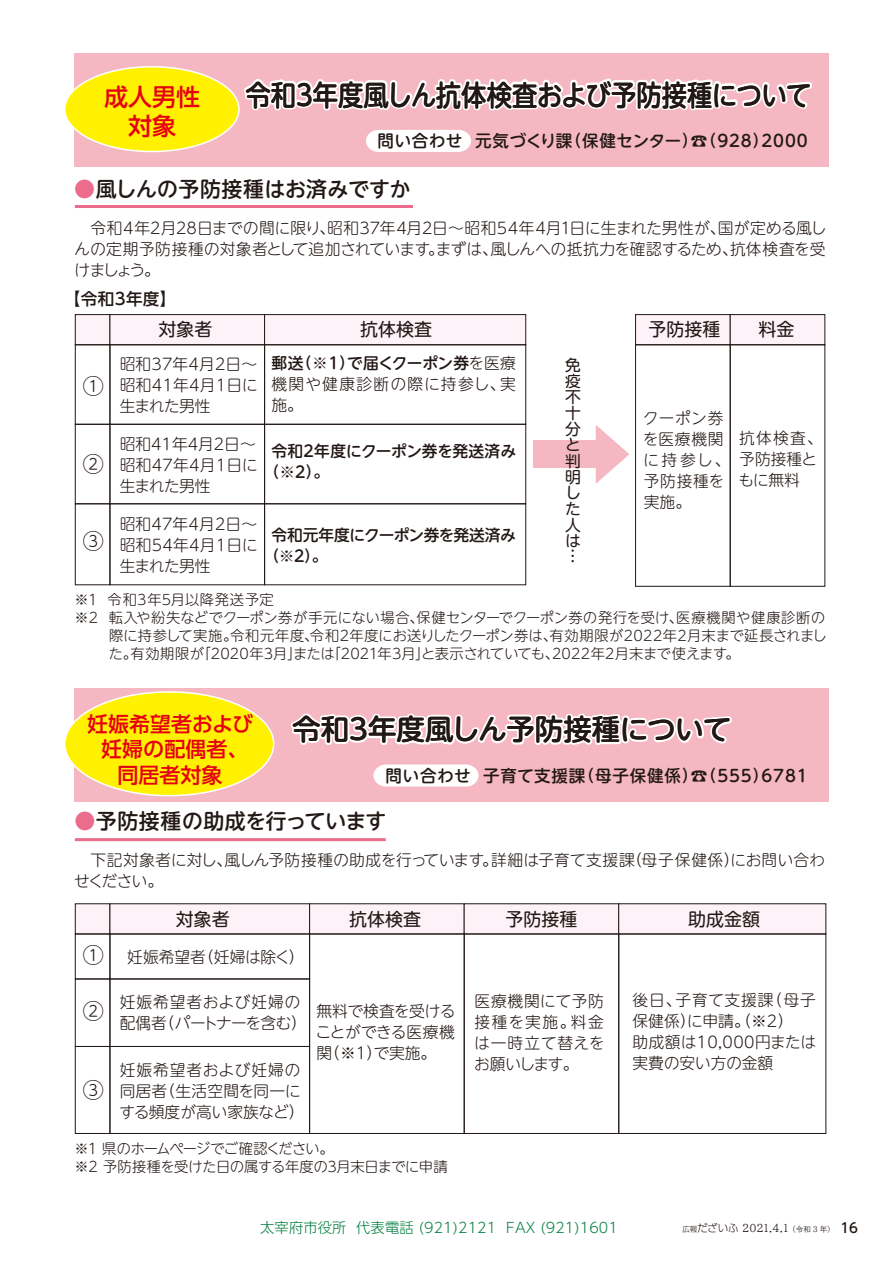
<style>
.page{position:relative;width:893px;height:1263px;background:#fff}
.page>*{position:absolute;margin:0;border:0;box-sizing:border-box;transform-origin:0 0}
.t1{font:28.5px "BIZ UDP Shin M Go Medium";color:#221815;scale:.89 1}
.t2{font:28.5px "BIZ UDP Shin M Go Medium";color:#221815}
.t3{font:24px/28.8px "BIZ UDP Shin Go Medium";color:#e60012;text-align:center}
.t4{font:21px "BIZ UDP Shin M Go Medium";letter-spacing:.025em;color:#221815}
.t5{font:21px/25.5px "BIZ UDP Shin Go Medium";color:#e60012;text-align:center}
.t6{font:21px "BIZ UDP Shin M Go Light";color:#221815}
.t7{font:18px "BIZ UDP Shin M Go";color:#221815}
.t8{font:16.5px "BIZ UDP Shin M Go Medium";letter-spacing:.05em;color:#221815}
.t9{font:16.5px "BIZ UDP Shin Go Medium";letter-spacing:.025em;color:#221815}
.t10{font:15.75px/21px "BIZ UDP Shin M Go Light";letter-spacing:.015em;color:#221815;text-align:justify}
.t11{font:15.75px/21px "BIZ UDP Shin M Go Medium";letter-spacing:.02em;color:#221815}
.t12{font:15.75px/21px "BIZ UDP Shin M Go Light";letter-spacing:.06em;color:#221815}
.t13{font:15.75px/21px "BIZ UDP Shin M Go Medium";letter-spacing:-.005em;color:#221815}
.t14{font:15.75px/21px "BIZ UDP Shin M Go Light";letter-spacing:.085em;color:#221815}
.t15{font:15.75px/16px "BIZ UDP Shin M Go";color:#221815;text-align:justify}
.t16{font:14.25px "BIZ UDP Shin M Go Light";letter-spacing:.03em;color:#221815}
.t17{font:14.25px "BIZ UDP Shin M Go Light";letter-spacing:.05em;color:#221815}
.t18{font:14.25px/18px "BIZ UDP Shin M Go Light";letter-spacing:.005em;color:#221815}
.t19{font:14.25px "BIZ UDP Shin Go Light";letter-spacing:.01em;color:#007f40}
.t20{font:10.5px "BIZ UDP Mincho Medium";color:#221815}
.s1{font-family:"Koz Go Pr 6 N"}
.s2{color:#ec6d8b}
.s3{font-family:"BIZ UDP Shin M Go Light"}
.s4{font-family:"BIZ UDP Shin Go Light";font-size:7.5px}
.s5{font-family:"BIZ UDP Shin Go Light"}
.s6{font-size:7.5px}
.s7{font-family:"BIZ UDP Shin Go Medium";font-size:13.5px}
</style>
<div class="page">
<div style="left:74px;top:53px;width:754px;height:114px;background:#f5b8c2"></div>
<div style="left:74px;top:688px;width:754px;height:114px;background:#f5b8c2"></div>
<div style="left:75px;top:314px;width:35px;height:31px;background:#fdf2f7;border:1px solid #221815"></div>
<div style="left:110px;top:314px;width:155px;height:31px;background:#fdf2f7;border:1px solid #221815"></div>
<div style="left:264px;top:314px;width:262px;height:31px;background:#fdf2f7;border:1px solid #221815"></div>
<div style="left:75px;top:344px;width:35px;height:81px;border:1px solid #221815"></div>
<div style="left:110px;top:344px;width:155px;height:81px;border:1px solid #221815"></div>
<div style="left:75px;top:424px;width:35px;height:80px;border:1px solid #221815"></div>
<div style="left:110px;top:424px;width:155px;height:80px;border:1px solid #221815"></div>
<div style="left:75px;top:503px;width:35px;height:82px;border:1px solid #221815"></div>
<div style="left:110px;top:503px;width:155px;height:82px;border:1px solid #221815"></div>
<div style="left:75px;top:903px;width:35px;height:31px;background:#fdf2f7;border:1px solid #221815"></div>
<div style="left:110px;top:903px;width:200px;height:31px;background:#fdf2f7"></div>
<div style="left:309px;top:903px;width:156px;height:31px;background:#fdf2f7"></div>
<div style="left:75px;top:933px;width:35px;height:46px;border:1px solid #221815"></div>
<div style="left:110px;top:933px;width:200px;height:46px;border:1px solid #221815"></div>
<div style="left:75px;top:978px;width:35px;height:69px;border:1px solid #221815"></div>
<div style="left:110px;top:978px;width:200px;height:69px;border:1px solid #221815"></div>
<div style="left:75px;top:1046px;width:35px;height:88px;border:1px solid #221815"></div>
<div style="left:110px;top:1046px;width:200px;height:88px;border:1px solid #221815"></div>
<div style="left:464px;top:903px;width:155px;height:31px;background:#fdf2f7"></div>
<div style="left:618px;top:903px;width:208px;height:31px;background:#fdf2f7"></div>
<svg style="left:309px;top:933px;width:518px;height:201px"></svg>
<div style="left:635px;top:314px;width:96px;height:31px;background:#fdf2f7;border:1px solid #221815"></div>
<div style="left:730px;top:314px;width:95px;height:31px;background:#fdf2f7;border:1px solid #221815"></div>
<div style="left:65px;top:67px;width:174px;height:85px;background:#fff100;border-radius:50%"></div>
<div style="left:64px;top:66px;width:176px;height:86px;border:2px solid #fff;border-radius:50%"></div>
<svg style="left:244px;top:78px;width:568px;height:74px"></svg>
<div style="left:65px;top:692px;width:209px;height:104px;background:#fff100;border-radius:50%"></div>
<svg style="left:373px;top:764px;width:105px;height:22px"></svg>
<svg style="left:287px;top:344px;width:539px;height:401px"></svg>
<hr style="left:75px;top:205px;width:338px;height:3px;background:#ec6d8b">
<hr style="left:75px;top:838px;width:311px;height:3px;background:#ec6d8b">
<h2 class="t3" style="left:104px;top:83px;width:97px">成人男性対象</h2>
<h1 class="t1" style="left:245px;top:80px;width:637px">令和３年度風しん抗体検査および予防接種について</h1>
<p class="t8" style="left:377px;top:132px;width:432px">問い合わせ　元気づくり課（保健センター）<span class="s1">☎</span>（928）2000</p>
<h3 class="t4" style="left:74px;top:179px;width:338px"><span class="s2">●</span>風しんの予防接種はお済みですか</h3>
<p class="t10" style="left:75px;top:217px;width:752px;text-indent:16px">令和４年2月28日までの間に限り、昭和37年4月2日～昭和54年4月1日に生まれた男性が、国が定める風しんの定期予防接種の対象者として追加されています。まずは、風しんへの抵抗力を確認するため、抗体検査を受けましょう。</p>
<p class="t9" style="left:72px;top:290px;width:97px">【令和3年度】</p>
<p class="t7" style="left:159px;top:320px;width:55px">対象者</p>
<p class="t7" style="left:360px;top:320px;width:73px">抗体検査</p>
<p class="t7" style="left:648px;top:320px;width:73px">予防接種</p>
<p class="t7" style="left:758px;top:320px;width:37px">料金</p>
<p class="t11" style="left:271px;top:352px;width:246px">郵送（※１）で届くクーポン券<span class="s3">を医療</span></p>
<p class="t14" style="left:271px;top:373px;width:246px">機関や健康診断の際に持参し、実施。</p>
<p class="t11" style="left:271px;top:441px;width:246px">令和２年度にクーポン券を発送済み（※２）。</p>
<p class="t10" style="left:120px;top:353px;width:139px">昭和37年4月2日～昭和41年4月1日に生まれた男性</p>
<p class="t10" style="left:120px;top:433px;width:139px">昭和41年4月2日～昭和47年4月1日に生まれた男性</p>
<p class="t10" style="left:120px;top:513px;width:139px">昭和47年4月2日～昭和54年4月1日に生まれた男性</p>
<p class="t15" style="left:565px;top:357px;width:17px">免疫不十分と判明した人は</p>
<p class="t15" style="left:581px;top:548px;width:17px;rotate:90deg">…</p>
<h3 class="t6" style="left:83px;top:376px;width:23px">①</h3>
<p class="t10" style="left:644px;top:408px;width:81px">クーポン券を医療機関に持参し、予防接種を実施。</p>
<p class="t10" style="left:739px;top:428px;width:78px">抗体検査、予防接種ともに無料</p>
<h3 class="t6" style="left:83px;top:454px;width:23px">②</h3>
<p class="t13" style="left:271px;top:525px;width:246px">令和元年度にクーポン券を発送済み（※２）。</p>
<p class="t16" style="left:75px;top:593px;width:200px">※１　令和3年5月以降発送予定</p>
<p class="t17" style="left:75px;top:611px;width:752px">※２　転入や紛失などでクーポン券が手元にない場合、保健センターでクーポン券の発行を受け、医療機関や健康診断の</p>
<p class="t16" style="left:109px;top:629px;width:718px">際に持参して実施。令和元年度、令和2年度にお送りしたクーポン券は、有効期限が2022年２月末まで延長されまし</p>
<p class="t16" style="left:109px;top:647px;width:626px">た。有効期限が「2020年3月」または「2021年3月」と表示されていても、2022年２月末まで使えます。</p>
<h3 class="t6" style="left:83px;top:531px;width:23px">③</h3>
<h3 class="t5" style="left:87px;top:711px;width:168px">妊娠希望者および妊婦の配偶者、<br>同居者対象</h3>
<h1 class="t2" style="left:292px;top:715px;width:440px">令和３年度風しん予防接種について</h1>
<p class="t8" style="left:385px;top:767px;width:424px">問い合わせ　子育て支援課（母子保健係）<span class="s1">☎</span>（555）6781</p>
<h3 class="t4" style="left:74px;top:811px;width:313px"><span class="s2">●</span>予防接種の助成を行っています</h3>
<p class="t10" style="left:75px;top:849px;width:752px;text-indent:16px">下記対象者に対し、風しん予防接種の助成を行っています。詳細は子育て支援課（母子保健係）にお問い合わせください。</p>
<h3 class="t6" style="left:83px;top:944px;width:23px">①</h3>
<h3 class="t6" style="left:83px;top:1000px;width:23px">②</h3>
<h3 class="t6" style="left:83px;top:1080px;width:23px">③</h3>
<p class="t7" style="left:176px;top:910px;width:55px">対象者</p>
<p class="t7" style="left:349px;top:910px;width:73px">抗体検査</p>
<p class="t10" style="left:127px;top:947px;width:171px">妊娠希望者（妊婦は除く）</p>
<p class="t7" style="left:505px;top:910px;width:73px">予防接種</p>
<p class="t7" style="left:688px;top:910px;width:73px">助成金額</p>
<p class="t12" style="left:120px;top:991px;width:182px">妊娠希望者および妊婦の配偶者（パートナーを含む）</p>
<p class="t10" style="left:120px;top:1059px;width:182px">妊娠希望者および妊婦の同居者（生活空間を同一にする頻度が高い家族など）</p>
<p class="t10" style="left:316px;top:1000px;width:140px">無料で検査を受けることができる医療機関（※1）で実施。</p>
<p class="t10" style="left:475px;top:990px;width:131px">医療機関にて予防接種を実施。料金は一時立て替えをお願いします。</p>
<p class="t10" style="left:632px;top:990px;width:185px;text-align:left">後日、子育て支援課（母子保健係）に申請。（※2）<br>助成額は10,000円または実費の安い方の金額</p>
<p class="t18" style="left:75px;top:1140px;width:374px">※１ 県のホームページでご確認ください。<br>※２ 予防接種を受けた日の属する年度の３月末日までに申請</p>
<p class="t19" style="left:260px;top:1220px;width:359px">太宰府市役所　代表電話 (921)2121 FAX (921)1601</p>
<p class="t20" style="left:682px;top:1223px;width:177px"><span class="s4">広報</span><span class="s5">だざいふ</span> 2021.4.1 <span class="s6">（令和 3 年）</span> <span class="s7">16</span></p>
</div>
